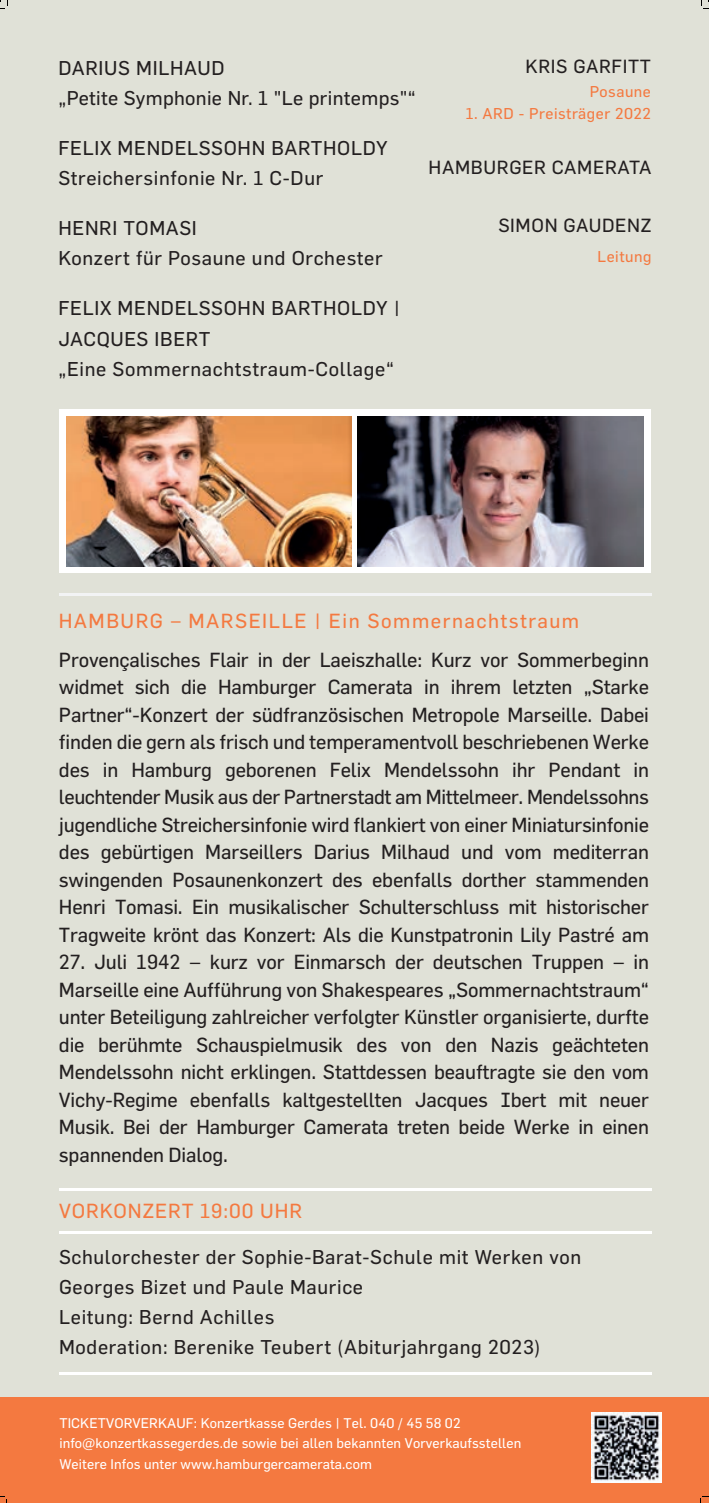
<style>
.page{position:relative;width:709px;height:1503px;background:#fff}
.page>*{position:absolute;margin:0;border:0;box-sizing:border-box;transform-origin:0 0}
.t1{font:20px/27.5px "Flama";letter-spacing:-.01em;color:#231f20;text-align:justify}
.t2{font:20px "Flama Basic";letter-spacing:.075em;color:#f47940}
.t3{font:20px "Flama Basic";letter-spacing:.045em;color:#f47940}
.t4{font:19.5px/30px "Flama Basic";letter-spacing:.035em;color:#231f20}
.t5{font:18.75px "Flama Basic";letter-spacing:.035em;color:#231f20}
.t6{font:15.25px "Flama Basic";letter-spacing:.035em;color:#f47940}
.t7{font:13.75px/20px "Flama Basic";letter-spacing:.01em;color:#fff}
</style>
<div class="page">
<div style="left:0;top:0;width:709px;height:1397px;background:#e0e1d7"></div>
<div style="left:0;top:1397px;width:709px;height:105px;background:#f47940"></div>
<hr style="left:59px;top:593px;width:592px;height:2px;background:#f2f3f4">
<svg style="left:0;top:0;width:8px;height:9px"></svg>
<svg style="left:701px;top:0;width:8px;height:9px"></svg>
<hr style="left:59px;top:1187px;width:592px;height:3px;background:#fff">
<hr style="left:59px;top:1231px;width:592px;height:2px;background:#fff">
<hr style="left:59px;top:1372px;width:592px;height:2px;background:#fff">
<img style="left:591px;top:1412px;width:70px;height:70px">
<div style="left:59px;top:410px;width:591px;height:163px;background:#fff"></div>
<img style="left:66px;top:416px;width:285px;height:150px">
<img style="left:358px;top:416px;width:285px;height:150px">
<p class="t4" style="left:58px;top:51px;width:359px">DARIUS MILHAUD<br>„Petite Symphonie Nr. 1 "Le printemps"“</p>
<p class="t4" style="left:58px;top:132px;width:331px">FELIX MENDELSSOHN BARTHOLDY<br>Streichersinfonie Nr. 1 C-Dur</p>
<p class="t4" style="left:58px;top:212px;width:326px">HENRI TOMASI<br>Konzert für Posaune und Orchester</p>
<p class="t4" style="left:58px;top:292px;width:343px">FELIX MENDELSSOHN BARTHOLDY |<br>JACQUES IBERT<br>„Eine Sommernachtstraum-Collage“</p>
<p class="t5" style="left:525px;top:53px;width:127px">KRIS GARFITT</p>
<p class="t6" style="left:590px;top:81px;width:63px">Posaune</p>
<p class="t6" style="left:466px;top:103px;width:187px">1. ARD - Preisträger 2022</p>
<p class="t5" style="left:428px;top:154px;width:224px">HAMBURGER CAMERATA</p>
<p class="t5" style="left:498px;top:212px;width:155px">SIMON GAUDENZ</p>
<p class="t6" style="left:597px;top:246px;width:56px">Leitung</p>
<p class="t2" style="left:59px;top:607px;width:522px">HAMBURG – MARSEILLE | Ein Sommernachtstraum</p>
<p class="t1" style="left:59px;top:645px;width:591px">Provençalisches Flair in der Laeiszhalle: Kurz vor Sommerbeginn widmet sich die Hamburger Camerata in ihrem letzten „Starke Partner“-Konzert der südfranzösischen Metropole Marseille. Dabei finden die gern als frisch und temperamentvoll beschriebenen Werke des in Hamburg geborenen Felix Mendelssohn ihr Pendant in leuchtender Musik aus der Partnerstadt am Mittelmeer. Mendelssohns jugendliche Streichersinfonie wird flankiert von einer Miniatursinfonie des gebürtigen Marseillers Darius Milhaud und vom mediterran swingenden Posaunenkonzert des ebenfalls dorther stammenden Henri Tomasi. Ein musikalischer Schulterschluss mit historischer Tragweite krönt das Konzert: Als die Kunstpatronin Lily Pastré am</p>
<p class="t1" style="left:59px;top:947px;width:591px">27. Juli 1942 – kurz vor Einmarsch der deutschen Truppen – in Marseille eine Aufführung von Shakespeares „Sommernachtstraum“ unter Beteiligung zahlreicher verfolgter Künstler organisierte, durfte die berühmte Schauspielmusik des von den Nazis geächteten Mendelssohn nicht erklingen. Stattdessen beauftragte sie den vom Vichy-Regime ebenfalls kaltgestellten Jacques Ibert mit neuer Musik. Bei der Hamburger Camerata treten beide Werke in einen spannenden Dialog.</p>
<p class="t3" style="left:59px;top:1197px;width:244px">VORKONZERT 19:00 UHR</p>
<p class="t4" style="left:59px;top:1240px;width:523px">Schulorchester der Sophie-Barat-Schule mit Werken von Georges Bizet und Paule Maurice<br>Leitung: Bernd Achilles<br>Moderation: Berenike Teubert (Abiturjahrgang 2023)</p>
<p class="t7" style="left:59px;top:1412px;width:463px">TICKETVORVERKAUF: Konzertkasse Gerdes | Tel. 040 / 45 58 02 info@konzertkassegerdes.de sowie bei allen bekannten Vorverkaufsstellen<br>Weitere Infos unter www.hamburgercamerata.com</p>
</div>
